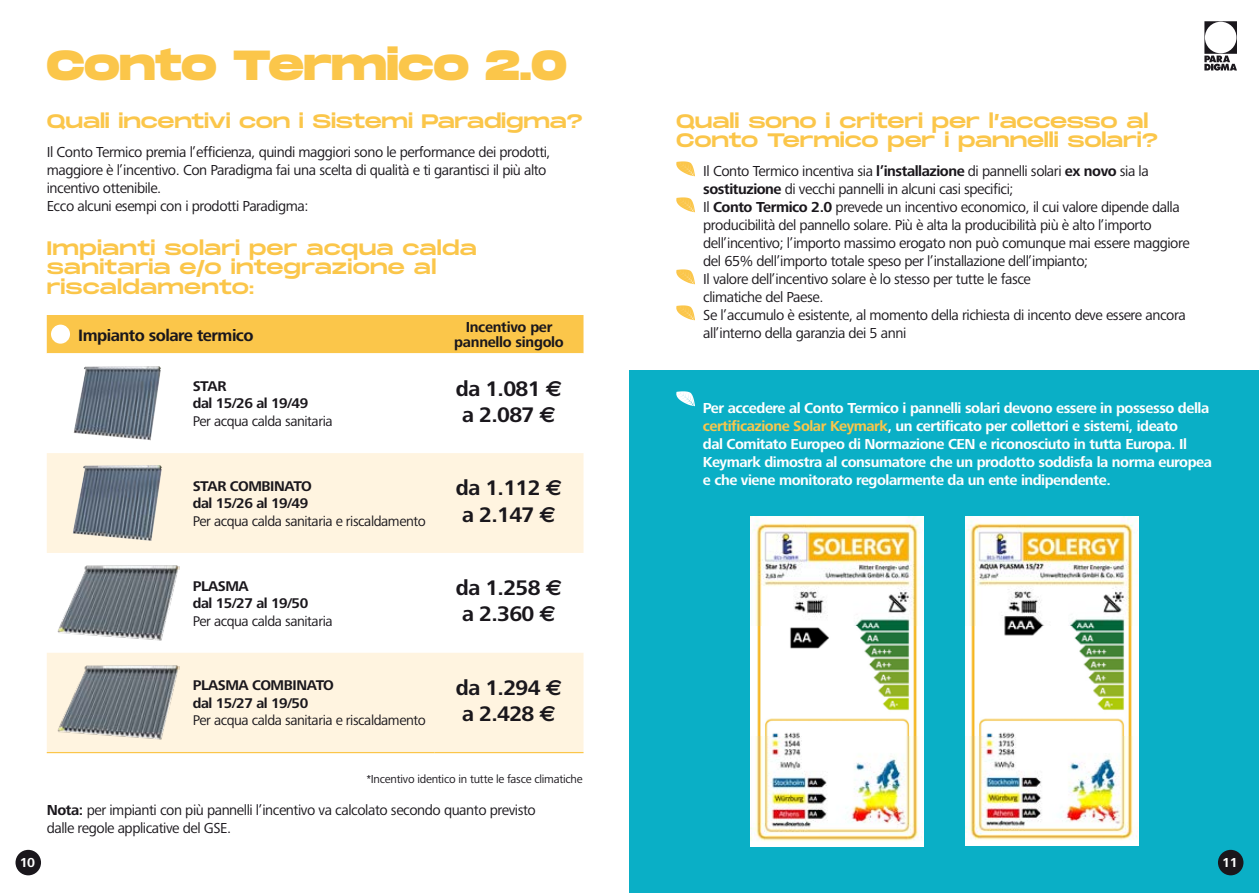
<style>
.page{position:relative;width:1259px;height:893px;background:#fff}
.page>*{position:absolute;margin:0;border:0;box-sizing:border-box;transform-origin:0 0}
.Titoli1{font:800 42px "Monument Extended";color:#fbc64a}
.Testo{font:700 21.9px "Frutiger Next LTW1 G";letter-spacing:-.03em;color:#1a171c}
.Titoli2{font:19.5px/19.5px "Monument Extended";letter-spacing:-.005em;color:#fbc64a}
.Titoli2-2{font:700 16.95px "Frutiger Next LTW1 G";letter-spacing:-.03em;color:#1a171c}
.Testo-2{font:15px/18px "Frutiger Next LTW1 G";letter-spacing:-.03em;color:#1a171c}
.Testo-3{font:700 15px/18px "Frutiger Next LTW1 G";letter-spacing:-.03em;color:#fff}
.Titoli2-3{font:700 15px/15px "Frutiger Next LTW1 G";letter-spacing:-.02em;color:#1a171c;text-align:center}
.Titoli2-4{font:14.55px "Frutiger Next LTW1 G";letter-spacing:-.03em;color:#1a171c}
.Titoli2-5{font:700 14.55px "Frutiger Next LTW1 G";letter-spacing:-.03em;color:#1a171c}
.t1{font:700 13.5px "Frutiger Next LTW1 G";color:#fff}
.t2{font:12px "Frutiger Next LTW1 G";letter-spacing:-.02em;color:#1a171c}
.s1{font-family:"Euro Sans"}
.s2{font-weight:700}
.s3{color:#fbc64a}
</style>
<div class="page">
<div style="left:629px;top:370px;width:630px;height:523px;background:#0aafc6"></div>
<div style="left:47px;top:315px;width:536px;height:38px;background:#fbc64a"></div>
<svg style="left:47px;top:453px;width:536px;height:299px;fill:#fff4e0"></svg>
<hr style="left:47px;top:752px;width:141px;height:1px;background:#fbc64a">
<hr style="left:188px;top:752px;width:247px;height:1px;background:#fbc64a">
<hr style="left:435px;top:752px;width:148px;height:1px;background:#fbc64a">
<div style="left:47px;top:320px;width:27px;height:28px;background:#fbc64a"></div>
<div style="left:51px;top:325px;width:19px;height:19px;background:#fff;border-radius:50%"></div>
<img style="left:74px;top:366px;width:87px;height:74px">
<img style="left:73px;top:465px;width:89px;height:76px">
<img style="left:56px;top:564px;width:123px;height:78px">
<img style="left:56px;top:663px;width:123px;height:79px">
<svg style="left:676px;top:161px;width:19px;height:15px"></svg>
<svg style="left:676px;top:197px;width:19px;height:15px"></svg>
<svg style="left:676px;top:269px;width:19px;height:15px"></svg>
<svg style="left:676px;top:305px;width:19px;height:15px"></svg>
<svg style="left:676px;top:391px;width:19px;height:15px"></svg>
<img style="left:750px;top:516px;width:173px;height:330px">
<img style="left:965px;top:516px;width:173px;height:330px">
<div style="left:1218px;top:850px;width:25px;height:25px;background:#1a171c;border-radius:50%"></div>
<div style="left:16px;top:850px;width:25px;height:25px;background:#1a171c;border-radius:50%"></div>
<svg style="left:1204px;top:21px;width:33px;height:50px"></svg>
<p class="Titoli1" style="left:47px;top:35px;width:521px">Conto Termico 2.0</p>
<p class="Titoli2" style="left:47px;top:111px;width:537px">Quali incentivi con i Sistemi Paradigma?</p>
<p class="Testo-2" style="left:47px;top:143px;width:505px">Il Conto Termico premia l’efficienza, quindi maggiori sono le performance dei prodotti, maggiore è l’incentivo. Con Paradigma fai una scelta di qualità e ti garantisci il più alto incentivo ottenibile.</p>
<p class="Testo-2" style="left:47px;top:197px;width:263px">Ecco alcuni esempi con i prodotti Paradigma:</p>
<p class="Titoli2" style="left:47px;top:238px;width:431px">Impianti solari per acqua calda sanitaria e/o integrazione al riscaldamento:</p>
<p class="Titoli2-2" style="left:78px;top:325px;width:177px">Impianto solare termico</p>
<p class="Titoli2-3" style="left:454px;top:320px;width:111px">Incentivo per pannello singolo</p>
<p class="Titoli2-5" style="left:193px;top:378px;width:35px">STAR</p>
<p class="Titoli2-5" style="left:193px;top:395px;width:117px">dal 15/26 al 19/49</p>
<p class="Titoli2-4" style="left:193px;top:413px;width:141px">Per acqua calda sanitaria</p>
<p class="Testo" style="left:456px;top:376px;width:108px">da 1.081 <span class="s1">€</span></p>
<p class="Testo" style="left:462px;top:402px;width:95px">a 2.087 <span class="s1">€</span></p>
<p class="Titoli2-5" style="left:193px;top:478px;width:120px">STAR COMBINATO</p>
<p class="Titoli2-5" style="left:193px;top:495px;width:117px">dal 15/26 al 19/49</p>
<p class="Titoli2-4" style="left:193px;top:513px;width:234px">Per acqua calda sanitaria e riscaldamento</p>
<p class="Titoli2-5" style="left:193px;top:577px;width:57px">PLASMA</p>
<p class="Titoli2-5" style="left:193px;top:595px;width:117px">dal 15/27 al 19/50</p>
<p class="Titoli2-4" style="left:193px;top:612px;width:141px">Per acqua calda sanitaria</p>
<p class="Titoli2-5" style="left:193px;top:677px;width:143px">PLASMA COMBINATO</p>
<p class="Titoli2-5" style="left:193px;top:695px;width:117px">dal 15/27 al 19/50</p>
<p class="Titoli2-4" style="left:193px;top:712px;width:234px">Per acqua calda sanitaria e riscaldamento</p>
<p class="Testo" style="left:456px;top:475px;width:108px">da 1.112 <span class="s1">€</span></p>
<p class="Testo" style="left:462px;top:502px;width:95px">a 2.147 <span class="s1">€</span></p>
<p class="Testo" style="left:456px;top:575px;width:108px">da 1.258 <span class="s1">€</span></p>
<p class="Testo" style="left:462px;top:602px;width:95px">a 2.360 <span class="s1">€</span></p>
<p class="Testo" style="left:456px;top:675px;width:108px">da 1.294 <span class="s1">€</span></p>
<p class="Testo" style="left:462px;top:701px;width:95px">a 2.428 <span class="s1">€</span></p>
<p class="t2" style="left:366px;top:772px;width:218px">*Incentivo identico in tutte le fasce climatiche</p>
<p class="Testo-2" style="left:47px;top:802px;width:490px"><span class="s2">Nota:</span> per impianti con più pannelli l’incentivo va calcolato secondo quanto previsto</p>
<p class="Testo-2" style="left:47px;top:820px;width:186px">dalle regole applicative del GSE.</p>
<p class="Titoli2" style="left:676px;top:111px;width:483px">Quali sono i criteri per l’accesso al<br>Conto Termico per i pannelli solari?</p>
<p class="Testo-2" style="left:703px;top:163px;width:447px">Il Conto Termico incentiva sia <span class="s2">l’installazione</span> di pannelli solari <span class="s2">ex novo</span> sia la</p>
<p class="Testo-2" style="left:703px;top:181px;width:312px"><span class="s2">sostituzione</span> di vecchi pannelli in alcuni casi specifici;</p>
<p class="Testo-2" style="left:703px;top:199px;width:478px">Il <span class="s2">Conto Termico 2.0</span> prevede un incentivo economico, il cui valore dipende dalla</p>
<p class="Testo-2" style="left:703px;top:217px;width:450px">producibilità del pannello solare. Più è alta la producibilità più è alto l’importo</p>
<p class="Testo-2" style="left:703px;top:235px;width:488px">dell’incentivo; l’importo massimo erogato non può comunque mai essere maggiore</p>
<p class="Testo-2" style="left:703px;top:253px;width:386px">del 65% dell’importo totale speso per l’installazione dell’impianto;</p>
<p class="Testo-2" style="left:703px;top:271px;width:329px">Il valore dell’incentivo solare è lo stesso per tutte le fasce</p>
<p class="Testo-2" style="left:703px;top:289px;width:122px">climatiche del Paese.</p>
<p class="Testo-2" style="left:703px;top:307px;width:484px">Se l’accumulo è esistente, al momento della richiesta di incento deve essere ancora</p>
<p class="Testo-2" style="left:703px;top:325px;width:205px">all’interno della garanzia dei 5 anni</p>
<p class="Testo-3" style="left:703px;top:399px;width:510px">Per accedere al Conto Termico i pannelli solari devono essere in possesso della <span class="s3">certificazione Solar Keymark</span>, un certificato per collettori e sistemi, ideato<br>dal Comitato Europeo di Normazione CEN e riconosciuto in tutta Europa. Il Keymark dimostra al consumatore che un prodotto soddisfa la norma europea e che viene monitorato regolarmente da un ente indipendente.</p>
<p class="t1" style="left:20px;top:855px;width:17px">10</p>
<p class="t1" style="left:1222px;top:855px;width:17px">11</p>
</div>
